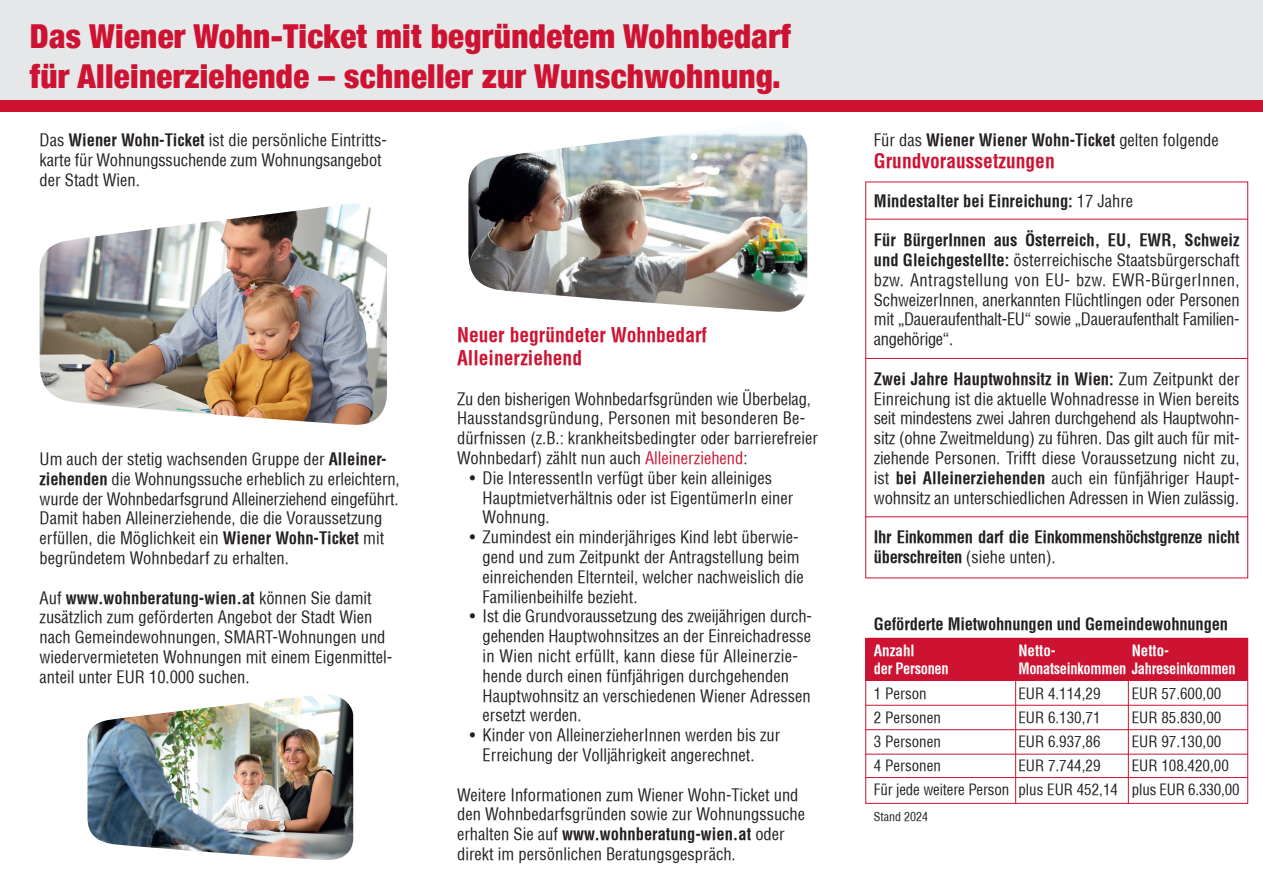
<style>
.page{position:relative;width:1263px;height:893px;background:#fff}
.page>*{position:absolute;margin:0;border:0;box-sizing:border-box;transform-origin:0 0}
.t1{font:900 condensed 33px/39.6px "Helvetica Neue";letter-spacing:.01em;color:#cd1331}
.t2{font:700 condensed 19.5px/23.4px "Helvetica";color:#cd1331}
.t3{font:condensed 16.5px/19.8px "Helvetica";color:#231f20}
.t4{font:700 condensed 16.5px/19.8px "Helvetica";letter-spacing:-.01em;color:#231f20}
.t5{font:condensed 15px/24px "Helvetica";color:#231f20}
.t6{font:700 condensed 15px "Helvetica";letter-spacing:-.02em;color:#fff;scale:.96 1}
.t7{font:700 condensed 15px "Helvetica";letter-spacing:-.02em;color:#fff}
.t8{font:condensed 12px "Helvetica";color:#231f20}
.s1{font-weight:700}
.s2{color:#cd1331}
.s3{font-weight:400}
</style>
<div class="page">
<div style="left:0;top:0;width:1263px;height:112px;background:#e6e7e9"></div>
<div style="left:0;top:100px;width:1263px;height:12px;background:#cd1331"></div>
<img style="left:39px;top:203px;width:348px;height:222px">
<img style="left:468px;top:131px;width:340px;height:181px">
<hr style="left:865px;top:219px;width:383px;height:1px;background:#cd1331">
<hr style="left:865px;top:358px;width:383px;height:1px;background:#cd1331">
<hr style="left:865px;top:516px;width:383px;height:1px;background:#cd1331">
<div style="left:865px;top:638px;width:383px;height:42px;background:#cd1331"></div>
<hr style="left:865px;top:777px;width:383px;height:1px;background:#cd1331">
<hr style="left:865px;top:754px;width:383px;height:1px;background:#cd1331">
<hr style="left:865px;top:729px;width:383px;height:1px;background:#cd1331">
<hr style="left:865px;top:705px;width:383px;height:1px;background:#cd1331">
<hr style="left:1015px;top:638px;width:1px;height:166px;background:#cd1331">
<hr style="left:1128px;top:638px;width:1px;height:166px;background:#cd1331">
<img style="left:87px;top:694px;width:266px;height:166px">
<h1 class="t1" style="left:30px;top:15px;width:762px">Das Wiener Wohn-Ticket mit begründetem Wohnbedarf für Alleinerziehende – schneller zur Wunschwohnung.</h1>
<p class="t3" style="left:40px;top:130px;width:349px">Das <span class="s1">Wiener Wohn-Ticket</span> ist die persönliche Eintritts&shy;karte für Wohnungssuchende zum Wohnungsangebot der Stadt Wien.</p>
<p class="t3" style="left:40px;top:449px;width:362px">Um auch der stetig wachsenden Gruppe der <span class="s1">Alleiner&shy;ziehenden</span> die Wohnungssuche erheblich zu erleichtern, wurde der Wohnbedarfsgrund Alleinerziehend eingeführt.<br>Damit haben Alleinerziehende, die die Voraussetzung erfüllen, die Möglichkeit ein <span class="s1">Wiener Wohn-Ticket</span> mit begründetem Wohnbedarf zu erhalten.</p>
<p class="t3" style="left:40px;top:588px;width:354px">Auf <span class="s1">www.wohnberatung-wien.at</span> können Sie damit zusätzlich zum geförderten Angebot der Stadt Wien nach Gemeindewohnungen, SMART-Wohnungen und wiedervermieteten Wohnungen mit einem Eigenmittel&shy;anteil unter EUR 10.000 suchen.</p>
<p class="t2" style="left:457px;top:323px;width:251px">Neuer begründeter Wohnbedarf<br>Alleinerziehend</p>
<p class="t3" style="left:457px;top:389px;width:362px">Zu den bisherigen Wohnbedarfsgründen wie Überbelag, Hausstandsgründung, Personen mit besonderen Be&shy;dürfnissen (z.B.: krankheitsbedingter oder barrierefreier Wohnbedarf) zählt nun auch <span class="s2">Alleinerziehend</span>:</p>
<p class="t3" style="left:483px;top:468px;width:312px;text-indent:-13px">• Die InteressentIn verfügt über kein alleiniges<br>Hauptmietverhältnis oder ist EigentümerIn einer<br>Wohnung.</p>
<p class="t3" style="left:483px;top:527px;width:323px;text-indent:-13px">• Zumindest ein minderjähriges Kind lebt überwie&shy;gend und zum Zeitpunkt der Antragstellung beim einreichenden Elternteil, welcher nachweislich die Familienbeihilfe bezieht.</p>
<p class="t3" style="left:483px;top:606px;width:331px;text-indent:-13px">• Ist die Grundvoraussetzung des zweijährigen durch&shy;gehenden Hauptwohnsitzes an der Einreichadresse in Wien nicht erfüllt, kann diese für Alleinerzie&shy;hende durch einen fünfjährigen durchgehenden Hauptwohnsitz an verschiedenen Wiener Adressen ersetzt werden.</p>
<p class="t3" style="left:483px;top:725px;width:299px;text-indent:-13px">• Kinder von AlleinerzieherInnen werden bis zur<br>Erreichung der Volljährigkeit angerechnet.</p>
<p class="t3" style="left:457px;top:785px;width:349px">Weitere Informationen zum Wiener Wohn-Ticket und den Wohnbedarfsgründen sowie zur Wohnungssuche erhalten Sie auf <span class="s1">www.wohnberatung-wien.at</span> oder direkt im persönlichen Beratungsgespräch.</p>
<p class="t4" style="left:874px;top:130px;width:346px"><span class="s3">Für das</span> Wiener Wiener Wohn-Ticket <span class="s3">gelten folgende</span></p>
<p class="t2" style="left:874px;top:149px;width:182px">Grundvoraussetzungen</p>
<p class="t4" style="left:874px;top:191px;width:261px">Mindestalter bei Einreichung: <span class="s3">17 Jahre</span></p>
<p class="t3" style="left:874px;top:230px;width:367px;text-align:justify"><span class="s1">Für BürgerInnen aus Österreich, EU, EWR, Schweiz und Gleichgestellte:</span> österreichische Staatsbürgerschaft bzw. Antragstellung von EU- bzw. EWR-BürgerInnen, SchweizerInnen, anerkannten Flüchtlingen oder Personen mit „Daueraufenthalt-EU“ sowie „Daueraufenthalt Familien&shy;angehörige“.</p>
<p class="t3" style="left:874px;top:369px;width:367px;text-align:justify"><span class="s1">Zwei Jahre Hauptwohnsitz in Wien:</span> Zum Zeitpunkt der Einreichung ist die aktuelle Wohnadresse in Wien bereits seit mindestens zwei Jahren durchgehend als Hauptwohn&shy;sitz (ohne Zweitmeldung) zu führen. Das gilt auch für mit&shy;ziehende Personen. Trifft diese Voraussetzung nicht zu, ist <span class="s1">bei Alleinerziehenden</span> auch ein fünfjähriger Haupt&shy;wohnsitz an unterschiedlichen Adressen in Wien zulässig.</p>
<p class="t4" style="left:874px;top:527px;width:367px">Ihr Einkommen darf die Einkommenshöchstgrenze nicht überschreiten <span class="s3">(siehe unten).</span></p>
<p class="t4" style="left:874px;top:614px;width:356px">Geförderte Mietwohnungen und Gemeindewohnungen</p>
<p class="t7" style="left:874px;top:641px;width:42px">Anzahl</p>
<p class="t7" style="left:1018px;top:641px;width:39px">Netto-</p>
<p class="t7" style="left:1132px;top:641px;width:39px">Netto-</p>
<p class="t6" style="left:874px;top:659px;width:79px">der Personen</p>
<p class="t6" style="left:1018px;top:659px;width:228px">Monatseinkommen Jahreseinkommen</p>
<p class="t5" style="left:874px;top:682px;width:54px">1 Person</p>
<p class="t5" style="left:1018px;top:682px;width:84px">EUR 4.114,29</p>
<p class="t5" style="left:1132px;top:682px;width:91px">EUR 57.600,00</p>
<p class="t5" style="left:874px;top:706px;width:69px">2 Personen</p>
<p class="t5" style="left:1018px;top:706px;width:84px">EUR 6.130,71</p>
<p class="t5" style="left:1132px;top:706px;width:91px">EUR 85.830,00</p>
<p class="t5" style="left:874px;top:730px;width:69px">3 Personen</p>
<p class="t5" style="left:1018px;top:730px;width:84px">EUR 6.937,86</p>
<p class="t5" style="left:1132px;top:730px;width:91px">EUR 97.130,00</p>
<p class="t5" style="left:874px;top:754px;width:69px">4 Personen</p>
<p class="t5" style="left:1018px;top:754px;width:84px">EUR 7.744,29</p>
<p class="t5" style="left:874px;top:754px;width:367px;text-indent:258px">EUR 108.420,00<br>Für jede weitere Person plus EUR 452,14 plus EUR 6.330,00</p>
<p class="t8" style="left:874px;top:809px;width:56px">Stand 2024</p>
</div>
